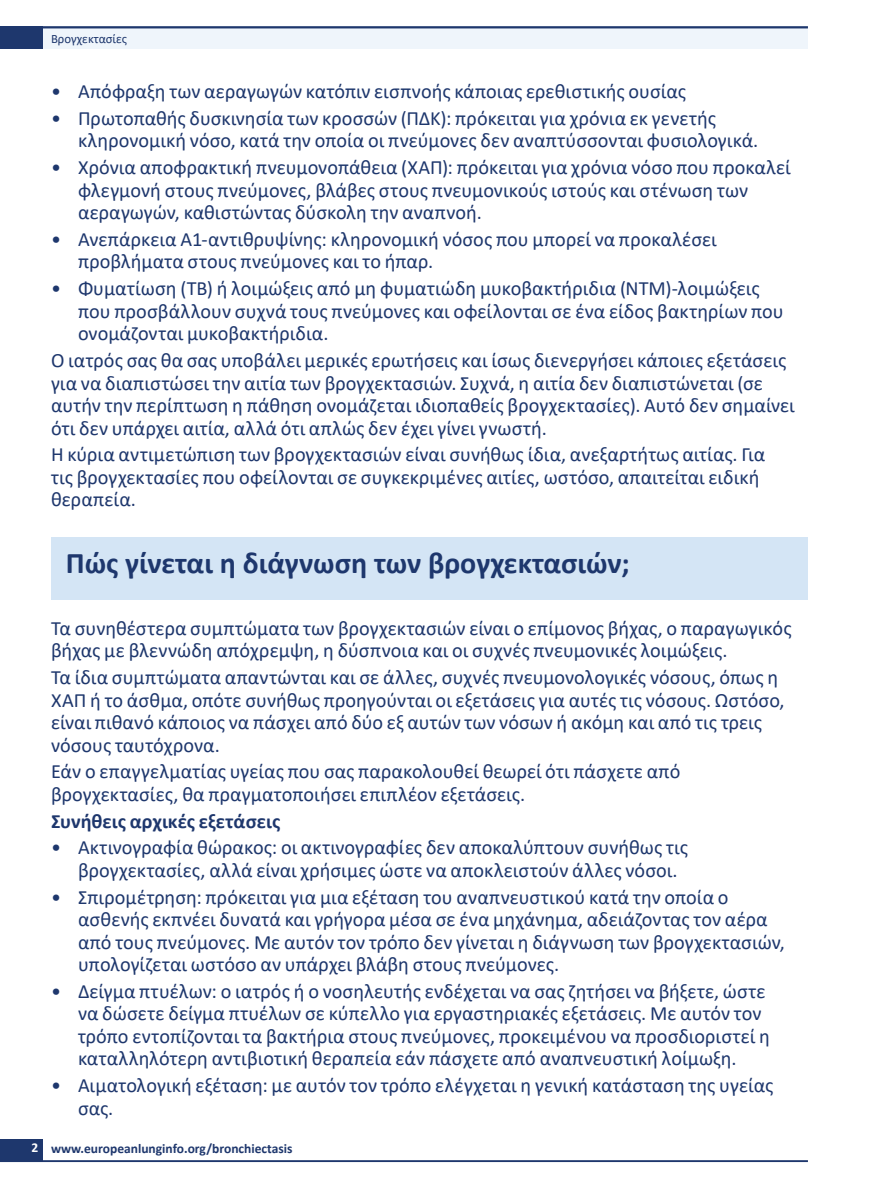
<style>
.page{position:relative;width:893px;height:1191px;background:#fff}
.page>*{position:absolute;margin:0;border:0;box-sizing:border-box;transform-origin:0 0}
.t1{font:700 30px "Calibri";color:#1e376d}
.H___B-head{font:20.25px/22.5px "Calibri";color:#1e376d}
.H___B-head-2{font:700 20.25px "Calibri";color:#1e376d}
.t2{font:700 13.5px "Calibri";color:#1e376d}
.t3{font:12.75px "Calibri";color:#1e376d}
.s1{color:#fff}
</style>
<div class="page">
<div style="left:0;top:26px;width:808px;height:23px;background:#eff5fb"></div>
<div style="left:0;top:1138px;width:43px;height:23px;background:#1e376d"></div>
<div style="left:0;top:26px;width:43px;height:23px;background:#1e376d"></div>
<hr style="left:0;top:1160px;width:808px;height:2px;background:#1e376d">
<hr style="left:0;top:26px;width:808px;height:2px;background:#1e376d">
<div style="left:51px;top:537px;width:757px;height:63px;background:#d4e5f5"></div>
<p class="t3" style="left:51px;top:29px;width:78px">Βρογχεκτασίες</p>
<p class="H___B-head" style="left:51px;top:80px;width:637px">• Απόφραξη των αεραγωγών κατόπιν εισπνοής κάποιας ερεθιστικής ουσίας</p>
<p class="H___B-head" style="left:78px;top:106px;width:682px;text-indent:-27px">• Πρωτοπαθής δυσκινησία των κροσσών (ΠΔΚ): πρόκειται για χρόνια εκ γενετής κληρονομική νόσο, κατά την οποία οι πνεύμονες δεν αναπτύσσονται φυσιολογικά.</p>
<p class="H___B-head" style="left:78px;top:156px;width:714px;text-indent:-27px">• Χρόνια αποφρακτική πνευμονοπάθεια (ΧΑΠ): πρόκειται για χρόνια νόσο που προκαλεί φλεγμονή στους πνεύμονες, βλάβες στους πνευμονικούς ιστούς και στένωση των αεραγωγών, καθιστώντας δύσκολη την αναπνοή.</p>
<p class="H___B-head" style="left:78px;top:227px;width:640px;text-indent:-27px">• Ανεπάρκεια Α1-αντιθρυψίνης: κληρονομική νόσος που μπορεί να προκαλέσει προβλήματα στους πνεύμονες και το ήπαρ.</p>
<p class="H___B-head" style="left:78px;top:277px;width:707px;text-indent:-27px">• Φυματίωση (TB) ή λοιμώξεις από μη φυματιώδη μυκοβακτήριδια (NTM)-λοιμώξεις που προσβάλλουν συχνά τους πνεύμονες και οφείλονται σε ένα είδος βακτηρίων που ονομάζονται μυκοβακτήριδια.</p>
<p class="H___B-head" style="left:51px;top:348px;width:745px">Ο ιατρός σας θα σας υποβάλει μερικές ερωτήσεις και ίσως διενεργήσει κάποιες εξετάσεις για να διαπιστώσει την αιτία των βρογχεκτασιών. Συχνά, η αιτία δεν διαπιστώνεται (σε αυτήν την περίπτωση η πάθηση ονομάζεται ιδιοπαθείς βρογχεκτασίες). Αυτό δεν σημαίνει ότι δεν υπάρχει αιτία, αλλά ότι απλώς δεν έχει γίνει γνωστή.</p>
<p class="H___B-head" style="left:51px;top:443px;width:716px">Η κύρια αντιμετώπιση των βρογχεκτασιών είναι συνήθως ίδια, ανεξαρτήτως αιτίας. Για τις βρογχεκτασίες που οφείλονται σε συγκεκριμένες αιτίες, ωστόσο, απαιτείται ειδική θεραπεία.</p>
<p class="t1" style="left:66px;top:542px;width:566px">Πώς γίνεται η διάγνωση των βρογχεκτασιών;</p>
<p class="H___B-head" style="left:51px;top:616px;width:742px">Τα συνηθέστερα συμπτώματα των βρογχεκτασιών είναι ο επίμονος βήχας, ο παραγωγικός βήχας με βλεννώδη απόχρεμψη, η δύσπνοια και οι συχνές πνευμονικές λοιμώξεις.</p>
<p class="H___B-head" style="left:51px;top:665px;width:735px">Τα ίδια συμπτώματα απαντώνται και σε άλλες, συχνές πνευμονολογικές νόσους, όπως η ΧΑΠ ή το άσθμα, οπότε συνήθως προηγούνται οι εξετάσεις για αυτές τις νόσους. Ωστόσο, είναι πιθανό κάποιος να πάσχει από δύο εξ αυτών των νόσων ή ακόμη και από τις τρεις νόσους ταυτόχρονα.</p>
<p class="H___B-head" style="left:51px;top:760px;width:631px">Εάν ο επαγγελματίας υγείας που σας παρακολουθεί θεωρεί ότι πάσχετε από βρογχεκτασίες, θα πραγματοποιήσει επιπλέον εξετάσεις.</p>
<p class="H___B-head-2" style="left:51px;top:806px;width:231px">Συνήθεις αρχικές εξετάσεις</p>
<p class="H___B-head" style="left:78px;top:836px;width:612px;text-indent:-27px">• Ακτινογραφία θώρακος: οι ακτινογραφίες δεν αποκαλύπτουν συνήθως τις βρογχεκτασίες, αλλά είναι χρήσιμες ώστε να αποκλειστούν άλλες νόσοι.</p>
<p class="H___B-head" style="left:78px;top:885px;width:708px;text-indent:-27px">• Σπιρομέτρηση: πρόκειται για μια εξέταση του αναπνευστικού κατά την οποία ο ασθενής εκπνέει δυνατά και γρήγορα μέσα σε ένα μηχάνημα, αδειάζοντας τον αέρα από τους πνεύμονες. Με αυτόν τον τρόπο δεν γίνεται η διάγνωση των βρογχεκτασιών, υπολογίζεται ωστόσο αν υπάρχει βλάβη στους πνεύμονες.</p>
<p class="H___B-head" style="left:78px;top:979px;width:693px;text-indent:-27px">• Δείγμα πτυέλων: ο ιατρός ή ο νοσηλευτής ενδέχεται να σας ζητήσει να βήξετε, ώστε να δώσετε δείγμα πτυέλων σε κύπελλο για εργαστηριακές εξετάσεις. Με αυτόν τον τρόπο εντοπίζονται τα βακτήρια στους πνεύμονες, προκειμένου να προσδιοριστεί η καταλληλότερη αντιβιοτική θεραπεία εάν πάσχετε από αναπνευστική λοίμωξη.</p>
<p class="H___B-head" style="left:78px;top:1073px;width:697px;text-indent:-27px">• Αιματολογική εξέταση: με αυτόν τον τρόπο ελέγχεται η γενική κατάσταση της υγείας σας.</p>
<p class="t2" style="left:31px;top:1139px;width:263px"><span class="s1">2</span> www.europeanlunginfo.org/bronchiectasis</p>
</div>
